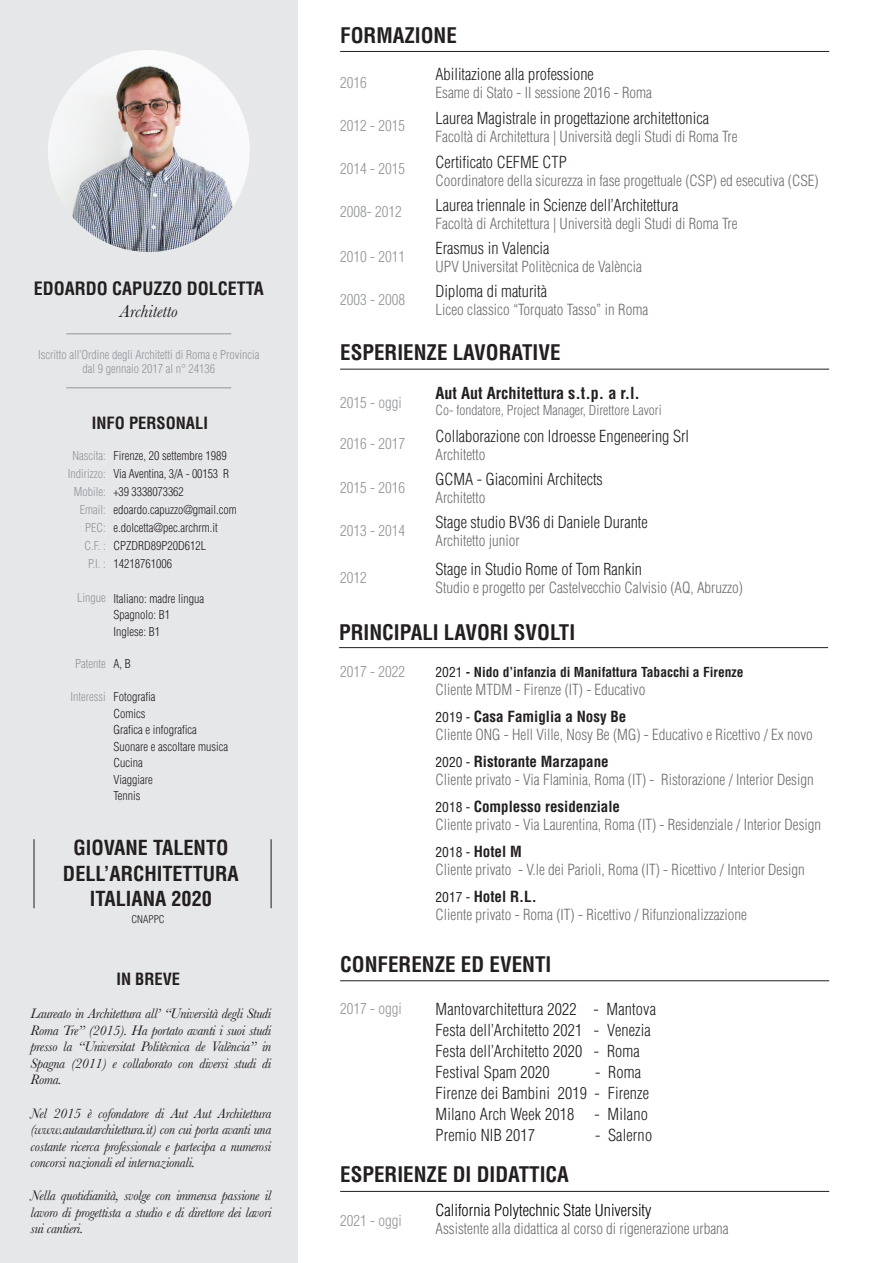
<style>
.page{position:relative;width:893px;height:1263px;background:#fff}
.page>*{position:absolute;margin:0;border:0;box-sizing:border-box;transform-origin:0 0}
.t1{font:700 condensed 21px "Helvetica LT Std";color:#231f20}
.t2{font:700 condensed 20.25px "Helvetica LT Std";color:#231f20}
.t3{font:700 condensed 18px "Helvetica LT Std";color:#231f20}
.t4{font:italic 18px "Baskerville";color:#231f20}
.t5{font:700 condensed 16.5px "Helvetica LT Std";color:#231f20}
.t6{font:300 condensed 16.2px "Helvetica LT Std";color:#231f20}
.t7{font:300 condensed 16.2px "Helvetica LT Std";color:#000001}
.t8{font:700 condensed 16.2px "Helvetica LT Std";color:#231f20}
.t9{font:300 condensed 15px "Helvetica LT Std";color:#6c6d70}
.t10{font:300 condensed 15px "Helvetica LT Std";color:#939598}
.t11{font:700 condensed 15px "Helvetica LT Std";color:#231f20}
.t12{font:italic 14.25px/16.5px "Baskerville";letter-spacing:-.02em;color:#231f20;text-align:justify}
.t13{font:700 condensed 13.5px "Helvetica LT Std";color:#231f20}
.t14{font:300 condensed 13.5px "Helvetica LT Std";color:#6c6d70}
.t15{font:300 condensed 12px "Helvetica LT Std";color:#231f20}
.t16{font:300 condensed 12px "Helvetica LT Std";color:#939598}
.t17{font:300 condensed 10.5px "Helvetica LT Std";color:#231f20}
.s1{font-weight:400}
.s2{font-weight:400;font-size:13.5px}
</style>
<div class="page">
<div style="left:0;top:0;width:298px;height:1263px;background:#e6e7e9"></div>
<img style="left:48px;top:50px;width:202px;height:202px;border-radius:101px">
<hr style="left:66px;top:334px;width:165px;height:1px;background:#939598">
<hr style="left:66px;top:388px;width:165px;height:1px;background:#939598">
<hr style="left:340px;top:369px;width:489px;height:1px;background:#231f20">
<hr style="left:340px;top:51px;width:489px;height:1px;background:#231f20">
<hr style="left:339px;top:647px;width:489px;height:1px;background:#231f20">
<hr style="left:34px;top:839px;width:1px;height:69px;background:#231f20">
<hr style="left:271px;top:839px;width:1px;height:69px;background:#231f20">
<hr style="left:340px;top:1191px;width:489px;height:1px;background:#231f20">
<hr style="left:340px;top:980px;width:489px;height:1px;background:#231f20">
<p class="t3" style="left:34px;top:277px;width:232px">EDOARDO CAPUZZO DOLCETTA</p>
<p class="t4" style="left:120px;top:300px;width:59px">Architetto</p>
<p class="t16" style="left:38px;top:347px;width:223px">Iscritto all’Ordine degli Architetti di Roma e Provincia</p>
<p class="t16" style="left:82px;top:361px;width:134px">dal 9 gennaio 2017 al n° 24136</p>
<p class="t5" style="left:92px;top:413px;width:117px">INFO PERSONALI</p>
<p class="t16" style="left:72px;top:448px;width:35px">Nascita:</p>
<p class="t16" style="left:68px;top:466px;width:39px">Indirizzo:</p>
<p class="t16" style="left:74px;top:484px;width:33px">Mobile:</p>
<p class="t16" style="left:80px;top:502px;width:27px">Email:</p>
<p class="t16" style="left:85px;top:520px;width:22px">PEC:</p>
<p class="t16" style="left:84px;top:538px;width:23px">C.F. :</p>
<p class="t16" style="left:88px;top:556px;width:19px">P.I. :</p>
<p class="t15" style="left:113px;top:448px;width:115px">Firenze, 20 settembre 1989</p>
<p class="t15" style="left:113px;top:466px;width:117px">Via Aventina, 3/A - 00153 R</p>
<p class="t15" style="left:113px;top:484px;width:72px">+39 3338073362</p>
<p class="t15" style="left:113px;top:502px;width:125px">edoardo.capuzzo@gmail.com</p>
<p class="t15" style="left:113px;top:520px;width:106px">e.dolcetta@pec.archrm.it</p>
<p class="t15" style="left:113px;top:538px;width:94px">CPZDRD89P20D612L</p>
<p class="t15" style="left:113px;top:556px;width:60px">14218761006</p>
<p class="t16" style="left:77px;top:590px;width:30px">Lingue</p>
<p class="t15" style="left:113px;top:591px;width:92px">Italiano: madre lingua</p>
<p class="t15" style="left:113px;top:607px;width:58px">Spagnolo: B1</p>
<p class="t15" style="left:113px;top:624px;width:48px">Inglese: B1</p>
<p class="t15" style="left:113px;top:656px;width:19px">A, B</p>
<p class="t16" style="left:75px;top:656px;width:32px">Patente</p>
<p class="t16" style="left:70px;top:689px;width:37px">Interessi</p>
<p class="t15" style="left:113px;top:689px;width:43px">Fotografia</p>
<p class="t15" style="left:113px;top:706px;width:34px">Comics</p>
<p class="t15" style="left:113px;top:722px;width:85px">Grafica e infografica</p>
<p class="t15" style="left:113px;top:739px;width:116px">Suonare e ascoltare musica</p>
<p class="t15" style="left:113px;top:755px;width:31px">Cucina</p>
<p class="t15" style="left:113px;top:772px;width:41px">Viaggiare</p>
<p class="t15" style="left:113px;top:788px;width:29px">Tennis</p>
<p class="t2" style="left:73px;top:835px;width:157px">GIOVANE TALENTO</p>
<p class="t2" style="left:63px;top:861px;width:177px">DELL’ARCHITETTURA</p>
<p class="t2" style="left:90px;top:886px;width:124px">ITALIANA 2020</p>
<p class="t17" style="left:131px;top:913px;width:35px">CNAPPC</p>
<p class="t5" style="left:116px;top:968px;width:65px">IN BREVE</p>
<p class="t12" style="left:31px;top:1006px;width:242px">Laureato in Architettura all’ “Università degli Studi Roma Tre” (2015). Ha portato avanti i suoi studi presso la “Universitat Politècnica de València” in Spagna (2011) e collaborato con diversi studi di Roma.</p>
<p class="t12" style="left:31px;top:1105px;width:242px">Nel 2015 è cofondatore di Aut Aut Architettura (www.autautarchitettura.it) con cui porta avanti una costante ricerca professionale e partecipa a numerosi concorsi nazionali ed internazionali.</p>
<p class="t12" style="left:31px;top:1187px;width:242px">Nella quotidianità, svolge con immensa passione il lavoro di progettista a studio e di direttore dei lavori sui cantieri.</p>
<p class="t1" style="left:340px;top:22px;width:118px">FORMAZIONE</p>
<p class="t10" style="left:340px;top:73px;width:28px">2016</p>
<p class="t10" style="left:340px;top:116px;width:66px">2012 - 2015</p>
<p class="t10" style="left:340px;top:159px;width:66px">2014 - 2015</p>
<p class="t10" style="left:340px;top:203px;width:63px">2008- 2012</p>
<p class="t10" style="left:340px;top:247px;width:66px">2010 - 2011</p>
<p class="t10" style="left:340px;top:290px;width:66px">2003 - 2008</p>
<p class="t6" style="left:435px;top:64px;width:160px">Abilitazione alla professione</p>
<p class="t9" style="left:435px;top:83px;width:218px">Esame di Stato - II sessione 2016 - Roma</p>
<p class="t6" style="left:435px;top:108px;width:275px">Laurea Magistrale in progettazione architettonica</p>
<p class="t9" style="left:435px;top:127px;width:304px">Facoltà di Architettura | Università degli Studi di Roma Tre</p>
<p class="t6" style="left:435px;top:152px;width:133px">Certificato CEFME CTP</p>
<p class="t9" style="left:435px;top:171px;width:385px">Coordinatore della sicurezza in fase progettuale (CSP) ed esecutiva (CSE)</p>
<p class="t6" style="left:435px;top:195px;width:244px">Laurea triennale in Scienze dell’Architettura</p>
<p class="t9" style="left:435px;top:214px;width:304px">Facoltà di Architettura | Università degli Studi di Roma Tre</p>
<p class="t6" style="left:435px;top:238px;width:115px">Erasmus in Valencia</p>
<p class="t9" style="left:435px;top:257px;width:208px">UPV Universitat Politècnica de València</p>
<p class="t6" style="left:435px;top:281px;width:113px">Diploma di maturità</p>
<p class="t9" style="left:435px;top:300px;width:214px">Liceo classico “Torquato Tasso” in Roma</p>
<p class="t1" style="left:340px;top:339px;width:222px">ESPERIENZE LAVORATIVE</p>
<p class="t10" style="left:340px;top:393px;width:63px">2015 - oggi</p>
<p class="t10" style="left:340px;top:434px;width:66px">2016 - 2017</p>
<p class="t10" style="left:340px;top:478px;width:66px">2015 - 2016</p>
<p class="t10" style="left:340px;top:521px;width:66px">2013 - 2014</p>
<p class="t10" style="left:340px;top:568px;width:28px">2012</p>
<p class="t8" style="left:435px;top:383px;width:206px">Aut Aut Architettura s.t.p. a r.l.</p>
<p class="t14" style="left:435px;top:402px;width:228px">Co- fondatore, Project Manager, Direttore Lavori</p>
<p class="t6" style="left:435px;top:426px;width:255px">Collaborazione con Idroesse Engeneering Srl</p>
<p class="t9" style="left:435px;top:445px;width:51px">Architetto</p>
<p class="t6" style="left:435px;top:469px;width:169px">GCMA - Giacomini Architects</p>
<p class="t9" style="left:435px;top:488px;width:51px">Architetto</p>
<p class="t6" style="left:435px;top:512px;width:214px">Stage studio BV36 di Daniele Durante</p>
<p class="t9" style="left:435px;top:531px;width:86px">Architetto junior</p>
<p class="t6" style="left:435px;top:559px;width:208px">Stage in Studio Rome of Tom Rankin</p>
<p class="t9" style="left:435px;top:578px;width:309px">Studio e progetto per Castelvecchio Calvisio (AQ, Abruzzo)</p>
<p class="t1" style="left:339px;top:620px;width:238px">PRINCIPALI LAVORI SVOLTI</p>
<p class="t10" style="left:340px;top:662px;width:66px">2017 - 2022</p>
<p class="t13" style="left:435px;top:663px;width:310px"><span class="s1">2021</span> - Nido d’infanzia di Manifattura Tabacchi a Firenze</p>
<p class="t9" style="left:435px;top:680px;width:211px">Cliente MTDM - Firenze (IT) - Educativo</p>
<p class="t11" style="left:435px;top:707px;width:192px"><span class="s2">2019 -</span> Casa Famiglia a Nosy Be</p>
<p class="t9" style="left:435px;top:725px;width:379px">Cliente ONG - Hell Ville, Nosy Be (MG) - Educativo e Ricettivo / Ex novo</p>
<p class="t11" style="left:435px;top:752px;width:175px"><span class="s2">2020 -</span> Ristorante Marzapane</p>
<p class="t9" style="left:435px;top:770px;width:380px">Cliente privato - Via Flaminia, Roma (IT) - Ristorazione / Interior Design</p>
<p class="t11" style="left:435px;top:797px;width:186px"><span class="s2">2018 -</span> Complesso residenziale</p>
<p class="t9" style="left:435px;top:815px;width:387px">Cliente privato - Via Laurentina, Roma (IT) - Residenziale / Interior Design</p>
<p class="t11" style="left:435px;top:842px;width:88px"><span class="s2">2018 -</span> Hotel M</p>
<p class="t9" style="left:435px;top:860px;width:371px">Cliente privato - V.le dei Parioli, Roma (IT) - Ricettivo / Interior Design</p>
<p class="t11" style="left:435px;top:887px;width:103px"><span class="s2">2017 -</span> Hotel R.L.</p>
<p class="t9" style="left:435px;top:905px;width:313px">Cliente privato - Roma (IT) - Ricettivo / Rifunzionalizzazione</p>
<p class="t1" style="left:340px;top:951px;width:213px">CONFERENZE ED EVENTI</p>
<p class="t6" style="left:435px;top:999px;width:222px">Mantovarchitettura 2022 - Mantova</p>
<p class="t6" style="left:435px;top:1020px;width:217px">Festa dell’Architetto 2021 - Venezia</p>
<p class="t6" style="left:435px;top:1041px;width:206px">Festa dell’Architetto 2020 - Roma</p>
<p class="t6" style="left:435px;top:1062px;width:116px">Festival Spam 2020</p>
<p class="t6" style="left:595px;top:1062px;width:47px">- Roma</p>
<p class="t6" style="left:435px;top:1083px;width:215px">Firenze dei Bambini 2019 - Firenze</p>
<p class="t6" style="left:435px;top:1104px;width:214px">Milano Arch Week 2018 - Milano</p>
<p class="t6" style="left:435px;top:1125px;width:101px">Premio NIB 2017</p>
<p class="t6" style="left:595px;top:1125px;width:58px">- Salerno</p>
<p class="t10" style="left:340px;top:999px;width:63px">2017 - oggi</p>
<p class="t1" style="left:340px;top:1161px;width:230px">ESPERIENZE DI DIDATTICA</p>
<p class="t10" style="left:340px;top:1211px;width:63px">2021 - oggi</p>
<p class="t7" style="left:435px;top:1200px;width:217px">California Polytechnic State University</p>
<p class="t9" style="left:435px;top:1219px;width:295px">Assistente alla didattica al corso di rigenerazione urbana</p>
</div>
